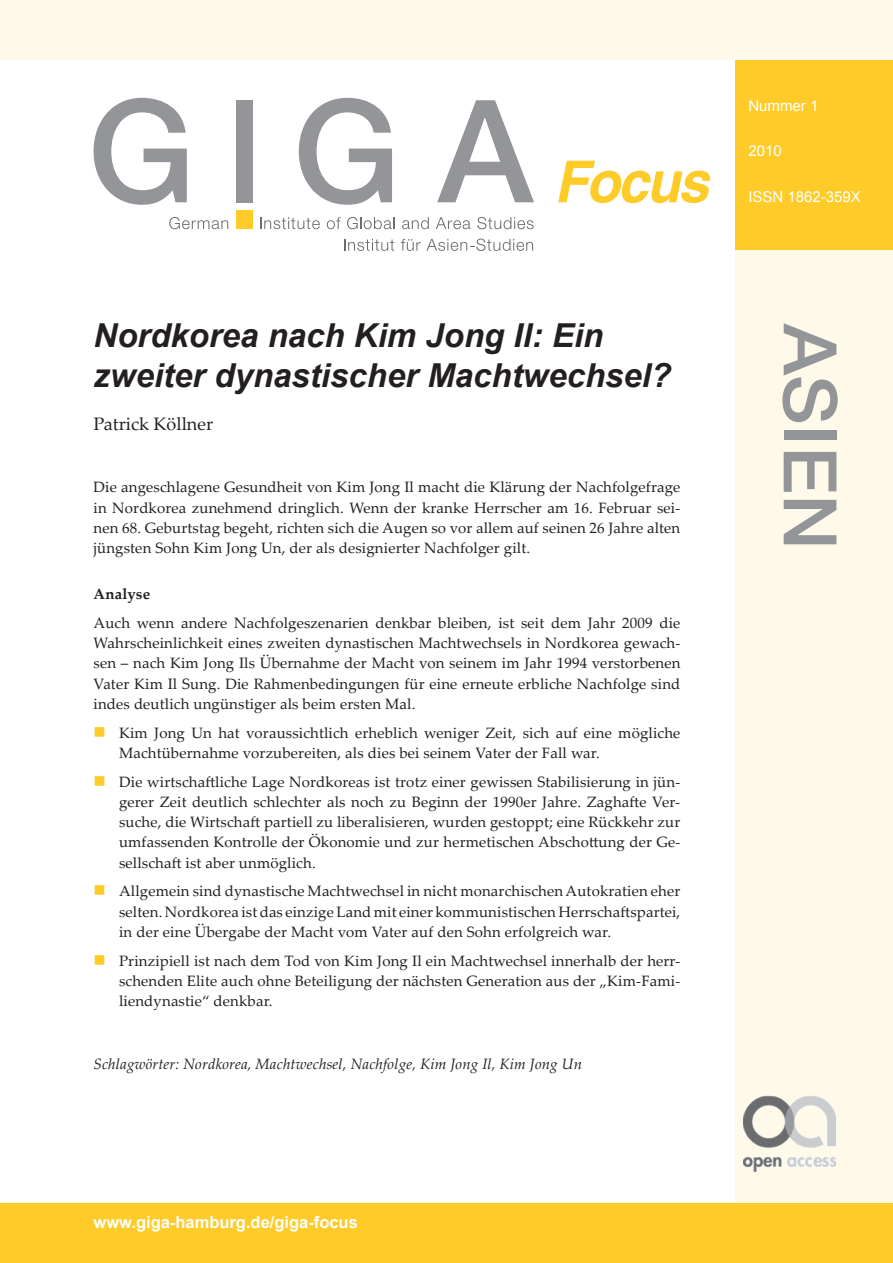
<style>
.page{position:relative;width:893px;height:1263px;background:#fff}
.page>*{position:absolute;margin:0;border:0;box-sizing:border-box;transform-origin:0 0}
.t1{font:italic 700 33px/39.6px "Arial";color:#231f20}
.t2{font:18px "Palatino Linotype";color:#231f20}
.t3{font:700 16.5px "Arial";color:#fff}
.t4{font:16.5px "Wingdings";color:#fecb29}
.t5{font:15px/20.2px "Palatino Linotype";letter-spacing:.01em;color:#231f20;text-align:justify}
.t6{font:italic 15px "Palatino Linotype";letter-spacing:.01em;color:#231f20}
.t7{font:15px "Arial";color:#fff}
.t8{font:700 15px "Palatino Linotype";letter-spacing:.01em;color:#231f20}
</style>
<div class="page">
<div style="left:736px;top:60px;width:157px;height:207px;background:#fecb29"></div>
<div style="left:736px;top:251px;width:157px;height:1012px;background:#fef9e9"></div>
<div style="left:0;top:1203px;width:893px;height:60px;background:#fecb29"></div>
<div style="left:0;top:0;width:893px;height:60px;background:#fef9e9"></div>
<svg style="left:782px;top:323px;width:56px;height:99px"></svg>
<div style="left:784px;top:430px;width:52px;height:10px;background:#939598"></div>
<svg style="left:784px;top:452px;width:52px;height:40px"></svg>
<svg style="left:784px;top:500px;width:52px;height:44px"></svg>
<svg style="left:344px;top:239px;width:50px;height:12px"></svg>
<svg style="left:401px;top:239px;width:132px;height:12px"></svg>
<svg style="left:169px;top:217px;width:59px;height:12px"></svg>
<svg style="left:260px;top:217px;width:60px;height:12px"></svg>
<svg style="left:327px;top:217px;width:14px;height:12px"></svg>
<svg style="left:347px;top:217px;width:47px;height:12px"></svg>
<svg style="left:402px;top:217px;width:27px;height:12px"></svg>
<svg style="left:436px;top:217px;width:34px;height:12px"></svg>
<svg style="left:477px;top:217px;width:57px;height:12px"></svg>
<div style="left:236px;top:100px;width:17px;height:102px;background:#939598"></div>
<svg style="left:94px;top:98px;width:93px;height:107px"></svg>
<svg style="left:299px;top:98px;width:93px;height:107px"></svg>
<svg style="left:437px;top:100px;width:97px;height:102px"></svg>
<div style="left:236px;top:211px;width:17px;height:18px;background:#fecb29"></div>
<svg style="left:558px;top:161px;width:153px;height:42px"></svg>
<img style="left:743px;top:1095px;width:93px;height:77px">
<h1 class="t1" style="left:94px;top:317px;width:579px">Nordkorea nach Kim Jong Il: Ein zweiter dynastischer Machtwechsel?</h1>
<p class="t2" style="left:94px;top:411px;width:121px">Patrick Köllner</p>
<p class="t5" style="left:94px;top:477px;width:588px">Die angeschlagene Gesundheit von Kim Jong Il macht die Klärung der Nachfolgefrage in Nordkorea zunehmend dringlich. Wenn der kranke Herrscher am 16. Februar sei&shy;nen 68. Geburtstag begeht, richten sich die Augen so vor allem auf seinen 26 Jahre alten jüngsten Sohn Kim Jong Un, der als designierter Nachfolger gilt.</p>
<p class="t8" style="left:94px;top:583px;width:58px">Analyse</p>
<p class="t5" style="left:94px;top:612px;width:588px">Auch wenn andere Nachfolgeszenarien denkbar bleiben, ist seit dem Jahr 2009 die Wahr-schein-lichkeit eines zwei-ten dy-nastischen Macht-wechsels in Nordkorea gewach&shy;sen – nach Kim Jong Ils Über-nahme der Macht von seinem im Jahr 1994 verstorbenen Vater Kim Il Sung. Die Rah-men-bedingungen für eine erneute erbliche Nach-folge sind indes deutlich un-günstiger als beim ersten Mal.</p>
<p class="t5" style="left:119px;top:722px;width:563px">Kim Jong Un hat voraussichtlich erheblich weniger Zeit, sich auf eine mögliche<br>Macht-über-nah-me vor-zu-bereiten, als dies bei seinem Vater der Fall war.</p>
<p class="t5" style="left:119px;top:771px;width:563px">Die wirtschaftliche Lage Nordkoreas ist trotz einer gewissen Stabilisierung in jün&shy;gerer Zeit deutlich schlechter als noch zu Beginn der 1990er Jahre. Zaghafte Ver&shy;suche, die Wirt-schaft partiell zu liberalisieren, wurden gestoppt; eine Rück-kehr zur um-fassenden Kon-trolle der Ökonomie und zur hermetischen Abschottung der Ge&shy;sellschaft ist aber unmöglich.</p>
<p class="t5" style="left:119px;top:880px;width:563px">Allgemein sind dynastische Machtwechsel in nicht monarchischen Autokratien eher selten. Nordkorea ist das einzige Land mit einer kommunistischen Herrschaftspartei, in der eine Übergabe der Macht vom Vater auf den Sohn erfolgreich war.</p>
<p class="t5" style="left:119px;top:950px;width:563px">Prinzipiell ist nach dem Tod von Kim Jong Il ein Machtwechsel innerhalb der herr&shy;schenden Elite auch ohne Beteiligung der nächsten Generation aus der „Kim-Fa-mi&shy;lien-dynastie“ denkbar.</p>
<p class="t4" style="left:94px;top:723px;width:14px">■</p>
<p class="t4" style="left:94px;top:772px;width:14px">■</p>
<p class="t4" style="left:94px;top:881px;width:14px">■</p>
<p class="t4" style="left:94px;top:951px;width:14px">■</p>
<p class="t6" style="left:94px;top:1053px;width:490px">Schlagwörter: Nordkorea, Machtwechsel, Nachfolge, Kim Jong Il, Kim Jong Un</p>
<p class="t3" style="left:94px;top:1211px;width:266px">www.giga-hamburg.de/giga-focus</p>
<p class="t7" style="left:748px;top:96px;width:72px">Nummer 1</p>
<p class="t7" style="left:748px;top:141px;width:35px">2010</p>
<p class="t7" style="left:748px;top:187px;width:114px">ISSN 1862-359X</p>
</div>
